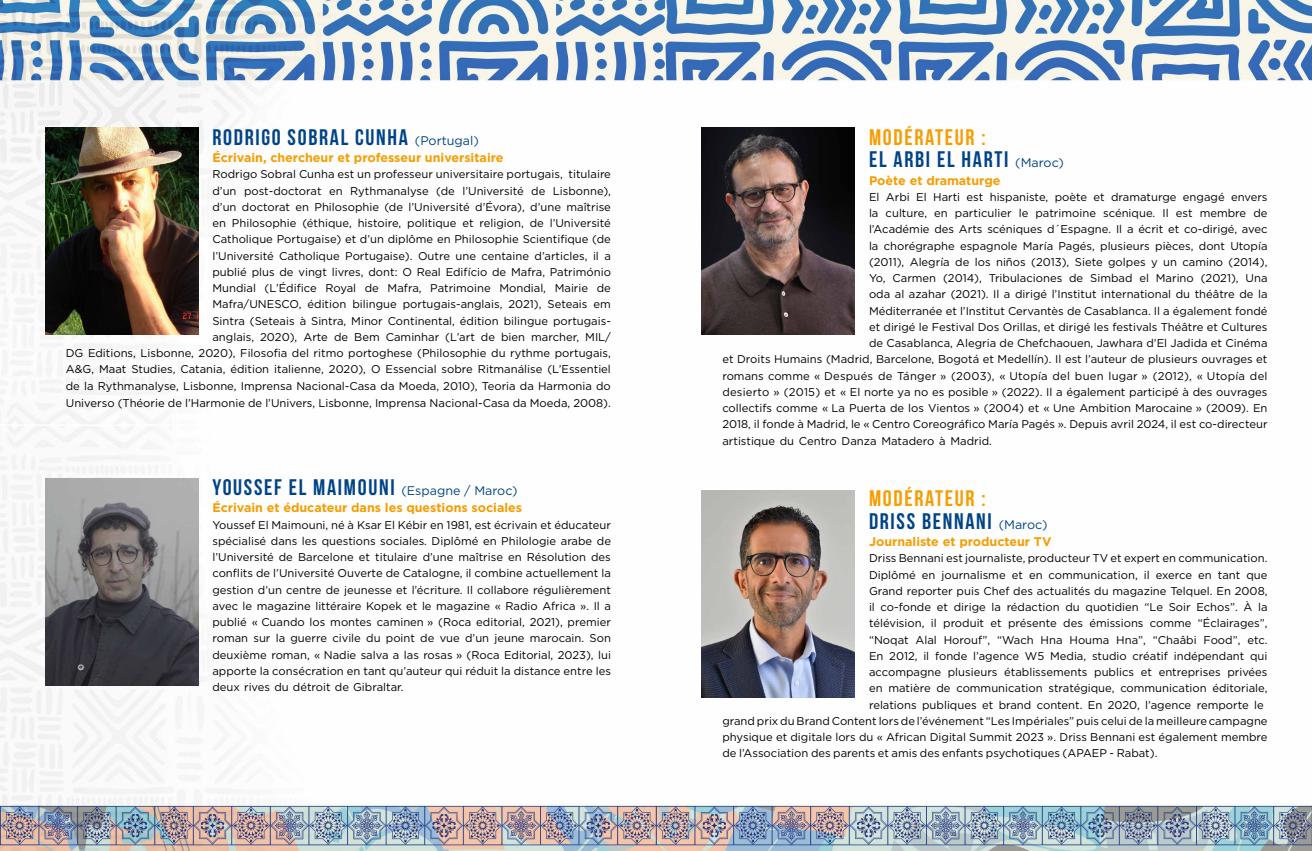
<style>
.page{position:relative;width:1312px;height:851px;background:#fff}
.page>*{position:absolute;margin:0;border:0;box-sizing:border-box;transform-origin:0 0}
.t1{font:22.5px/22.5px "Bebas Neue";letter-spacing:.075em;color:#048}
.t2{font:700 12.5px "Gotham";color:#f59d01}
.t3{font:11.25px/16.2px "Gotham";color:#000;text-align:right}
.t4{font:11.25px "Gotham";letter-spacing:.02em;color:#000}
.s1{font-family:"Gotham";font-size:12.5px}
.s2{color:#f59d01}
</style>
<div class="page">
<img style="left:0;top:0;width:1311px;height:850px">
<img style="left:45px;top:128px;width:153px;height:206px">
<img style="left:45px;top:478px;width:153px;height:207px">
<img style="left:701px;top:128px;width:153px;height:206px">
<img style="left:701px;top:490px;width:153px;height:207px">
<h1 class="t1" style="left:212px;top:125px;width:268px">RODRIGO SOBRAL CUNHA <span class="s1">(Portugal)</span></h1>
<p class="t2" style="left:212px;top:149px;width:292px">Écrivain, chercheur et professeur universitaire</p>
<p class="t3" style="left:66px;top:166px;width:546px">Rodrigo Sobral Cunha est un professeur universitaire portugais, titulaire<br>d’un post-doctorat en Rythmanalyse (de l’Université de Lisbonne),<br>d’un doctorat en Philosophie (de l’Université d’Évora), d’une maîtrise<br>en Philosophie (éthique, histoire, politique et religion, de l’Université<br>Catholique Portugaise) et d’un diplôme en Philosophie Scientifique (de<br>l’Université Catholique Portugaise). Outre une centaine d’articles, il a<br>publié plus de vingt livres, dont: O Real Edifício de Mafra, Património<br>Mundial (L’Édifice Royal de Mafra, Patrimoine Mondial, Mairie de<br>Mafra/UNESCO, édition bilingue portugais-anglais, 2021), Seteais em<br>Sintra (Seteais à Sintra, Minor Continental, édition bilingue portugais-<br>anglais, 2020), Arte de Bem Caminhar (L’art de bien marcher, MIL/<br>DG Editions, Lisbonne, 2020), Filosofia del ritmo portoghese (Philosophie du rythme portugais, A&amp;G, Maat Studies, Catania, édition italienne, 2020), O Essencial sobre Ritmanálise (L’Essentiel de la Rythmanalyse, Lisbonne, Imprensa Nacional-Casa da Moeda, 2010), Teoria da Harmonia do</p>
<p class="t3" style="left:66px;top:395px;width:546px">Universo (Théorie de l’Harmonie de l’Univers, Lisbonne, Imprensa Nacional-Casa da Moeda, 2008).</p>
<h1 class="t1" style="left:212px;top:475px;width:307px">YOUSSEF EL MAIMOUNI <span class="s1">(Espagne / Maroc)</span></h1>
<p class="t2" style="left:212px;top:499px;width:311px">Écrivain et éducateur dans les questions sociales</p>
<p class="t3" style="left:212px;top:516px;width:400px;text-align:justify">Youssef El Maimouni, né à Ksar El Kébir en 1981, est écrivain et éducateur spécialisé dans les questions sociales. Diplômé en Philologie arabe de l’Université de Barcelone et titulaire d’une maîtrise en Résolution des conflits de l’Université Ouverte de Catalogne, il combine actuellement la gestion d’un centre de jeunesse et l’écriture. Il collabore régulièrement avec le magazine littéraire Kopek et le magazine « Radio Africa ». Il a publié « Cuando los montes caminen » (Roca editorial, 2021), premier roman sur la guerre civile du point de vue d’un jeune marocain. Son deuxième roman, « Nadie salva a las rosas » (Roca Editorial, 2023), lui apporte la consécration en tant qu’auteur qui réduit la distance entre les deux rives du détroit de Gibraltar.</p>
<h1 class="t1" style="left:868px;top:125px;width:196px"><span class="s2">MODÉRATEUR :<br></span>EL ARBI EL HARTI <span class="s1">(Maroc)</span></h1>
<p class="t2" style="left:868px;top:172px;width:133px">Poète et dramaturge</p>
<p class="t3" style="left:868px;top:188px;width:400px">El Arbi El Harti est hispaniste, poète et dramaturge engagé envers</p>
<p class="t3" style="left:868px;top:205px;width:400px">la culture, en particulier le patrimoine scénique. Il est membre de</p>
<p class="t3" style="left:868px;top:221px;width:400px">l’Académie des Arts scéniques d´Espagne. Il a écrit et co-dirigé, avec</p>
<p class="t3" style="left:868px;top:237px;width:400px">la chorégraphe espagnole María Pagés, plusieurs pièces, dont Utopía</p>
<p class="t3" style="left:868px;top:253px;width:400px">(2011), Alegría de los niños (2013), Siete golpes y un camino (2014),</p>
<p class="t3" style="left:868px;top:270px;width:400px">Yo, Carmen (2014), Tribulaciones de Simbad el Marino (2021), Una</p>
<p class="t3" style="left:868px;top:286px;width:400px">oda al azahar (2021). Il a dirigé l’Institut international du théâtre de la</p>
<p class="t3" style="left:868px;top:302px;width:400px">Méditerranée et l’Institut Cervantès de Casablanca. Il a également fondé</p>
<p class="t3" style="left:868px;top:318px;width:400px">et dirigé le Festival Dos Orillas, et dirigé les festivals Théâtre et Cultures</p>
<p class="t3" style="left:868px;top:335px;width:400px">de Casablanca, Alegria de Chefchaouen, Jawhara d’El Jadida et Cinéma</p>
<p class="t3" style="left:722px;top:351px;width:546px">et Droits Humains (Madrid, Barcelone, Bogotá et Medellín). Il est l’auteur de plusieurs ouvrages et</p>
<p class="t4" style="left:722px;top:368px;width:546px">romans comme « Después de Tánger » (2003), « Utopía del buen lugar » (2012), « Utopía del</p>
<p class="t3" style="left:722px;top:383px;width:546px">desierto » (2015) et « El norte ya no es posible » (2022). Il a également participé à des ouvrages</p>
<p class="t3" style="left:722px;top:400px;width:546px">collectifs comme « La Puerta de los Vientos » (2004) et « Une Ambition Marocaine » (2009). En</p>
<p class="t3" style="left:722px;top:416px;width:546px">2018, il fonde à Madrid, le « Centro Coreográfico María Pagés ». Depuis avril 2024, il est co-directeur</p>
<p class="t3" style="left:722px;top:432px;width:271px">artistique du Centro Danza Matadero à Madrid.</p>
<h1 class="t1" style="left:868px;top:486px;width:180px"><span class="s2">MODÉRATEUR :<br></span>DRISS BENNANI <span class="s1">(Maroc)</span></h1>
<p class="t2" style="left:868px;top:533px;width:184px">Journaliste et producteur TV</p>
<p class="t3" style="left:868px;top:550px;width:400px">Driss Bennani est journaliste, producteur TV et expert en communication.</p>
<p class="t3" style="left:868px;top:566px;width:400px">Diplômé en journalisme et en communication, il exerce en tant que</p>
<p class="t3" style="left:868px;top:582px;width:400px">Grand reporter puis Chef des actualités du magazine Telquel. En 2008,</p>
<p class="t3" style="left:868px;top:598px;width:400px">il co-fonde et dirige la rédaction du quotidien “Le Soir Echos”. À la</p>
<p class="t3" style="left:868px;top:615px;width:400px">télévision, il produit et présente des émissions comme “Éclairages”,</p>
<p class="t3" style="left:868px;top:631px;width:400px">“Noqat Alal Horouf”, “Wach Hna Houma Hna”, “Chaâbi Food”, etc.</p>
<p class="t3" style="left:868px;top:647px;width:400px">En 2012, il fonde l’agence W5 Media, studio créatif indépendant qui</p>
<p class="t3" style="left:868px;top:663px;width:400px">accompagne plusieurs établissements publics et entreprises privées</p>
<p class="t3" style="left:868px;top:680px;width:400px">en matière de communication stratégique, communication éditoriale,</p>
<p class="t3" style="left:868px;top:696px;width:396px">relations publiques et brand content. En 2020, l’agence remporte le</p>
<p class="t3" style="left:722px;top:712px;width:546px">grand prix du Brand Content lors de l’événement “Les Impériales” puis celui de la meilleure campagne</p>
<p class="t3" style="left:722px;top:728px;width:546px">physique et digitale lors du « African Digital Summit 2023 ». Driss Bennani est également membre</p>
<p class="t3" style="left:722px;top:745px;width:436px">de l’Association des parents et amis des enfants psychotiques (APAEP - Rabat).</p>
</div>
